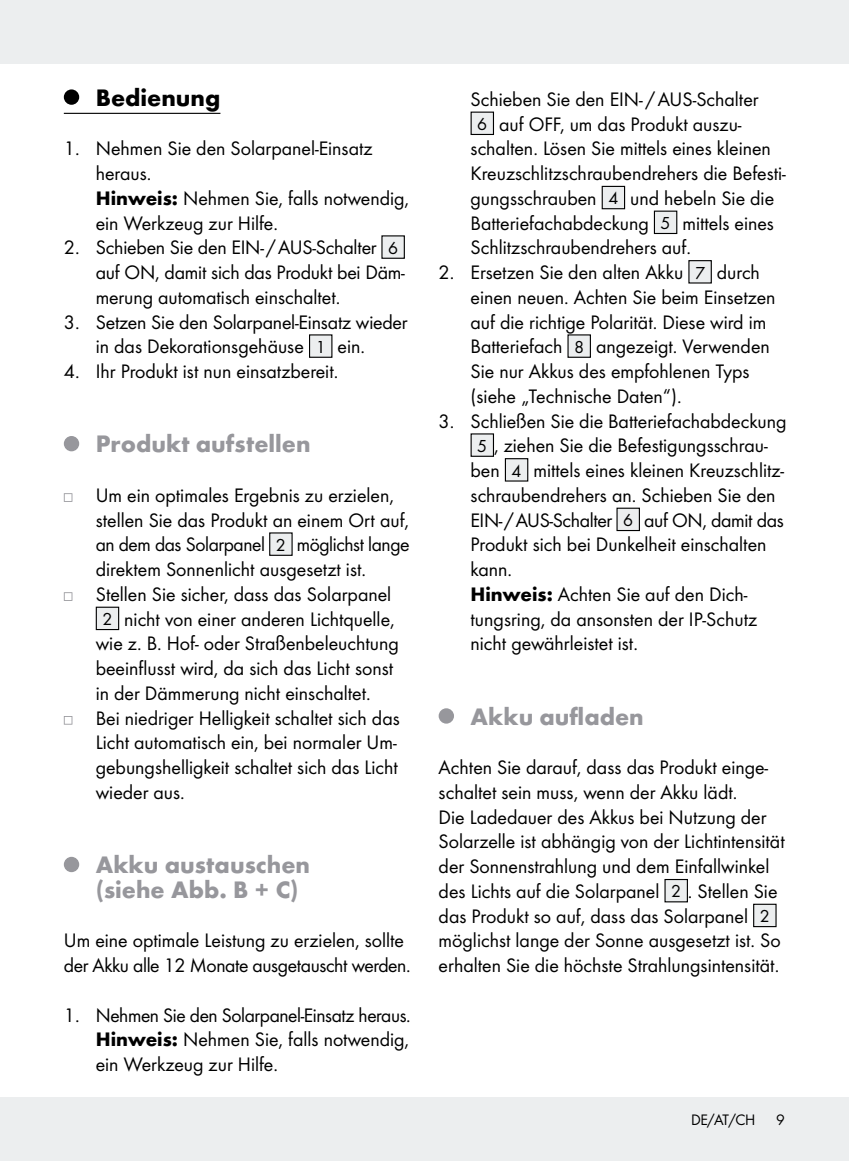
<style>
.page{position:relative;width:849px;height:1161px;background:#fff}
.page>*{position:absolute;margin:0;border:0;box-sizing:border-box;transform-origin:0 0}
.t1{font:700 24.75px/24.8px "Futura";color:#97979c}
.t2{font:700 24.75px "Futura";color:#000}
.t3{font:20.25px/24.8px "Futura Boo";color:#000}
.t4{font:20.25px "Futura Boo";letter-spacing:-.02em;color:#000}
.t5{font:15.75px "Futura Boo";color:#000}
.s1{font-family:"Futura";font-weight:700}
.s2{font-size:18px}
</style>
<div class="page">
<div style="left:0;top:0;width:848px;height:64px;background:#eceeef"></div>
<div style="left:0;top:1097px;width:848px;height:64px;background:#eceeef"></div>
<hr style="left:64px;top:113px;width:156px;height:1px;background:#000">
<div style="left:64px;top:89px;width:15px;height:16px;background:#000;border-radius:50%"></div>
<div style="left:382px;top:236px;width:22px;height:22px;background:#eceeef"></div>
<div style="left:381px;top:235px;width:24px;height:24px;border:1px solid #000"></div>
<div style="left:309px;top:335px;width:23px;height:22px;background:#eceeef"></div>
<div style="left:309px;top:334px;width:23px;height:24px;border:1px solid #000"></div>
<div style="left:64px;top:436px;width:15px;height:15px;background:#97979c;border-radius:50%"></div>
<svg style="left:64px;top:493px;width:8px;height:9px"></svg>
<div style="left:270px;top:533px;width:22px;height:22px;background:#eceeef"></div>
<div style="left:269px;top:532px;width:23px;height:24px;border:1px solid #000"></div>
<svg style="left:64px;top:592px;width:8px;height:9px"></svg>
<div style="left:96px;top:607px;width:23px;height:22px;background:#eceeef"></div>
<div style="left:96px;top:607px;width:23px;height:23px;border:1px solid #000"></div>
<svg style="left:64px;top:716px;width:8px;height:9px"></svg>
<div style="left:64px;top:857px;width:15px;height:15px;background:#97979c;border-radius:50%"></div>
<div style="left:471px;top:112px;width:22px;height:22px;background:#eceeef"></div>
<div style="left:470px;top:112px;width:24px;height:23px;border:1px solid #000"></div>
<div style="left:602px;top:186px;width:22px;height:23px;background:#eceeef"></div>
<div style="left:601px;top:186px;width:24px;height:23px;border:1px solid #000"></div>
<div style="left:654px;top:211px;width:22px;height:22px;background:#eceeef"></div>
<div style="left:653px;top:211px;width:24px;height:23px;border:1px solid #000"></div>
<div style="left:688px;top:261px;width:23px;height:22px;background:#eceeef"></div>
<div style="left:568px;top:335px;width:22px;height:22px;background:#eceeef"></div>
<div style="left:471px;top:434px;width:22px;height:22px;background:#eceeef"></div>
<div style="left:470px;top:433px;width:24px;height:24px;border:1px solid #000"></div>
<div style="left:505px;top:459px;width:22px;height:22px;background:#eceeef"></div>
<div style="left:504px;top:458px;width:24px;height:24px;border:1px solid #000"></div>
<div style="left:617px;top:508px;width:22px;height:22px;background:#eceeef"></div>
<div style="left:616px;top:508px;width:23px;height:23px;border:1px solid #000"></div>
<div style="left:438px;top:708px;width:16px;height:16px;background:#97979c;border-radius:50%"></div>
<div style="left:664px;top:879px;width:23px;height:23px;background:#eceeef"></div>
<div style="left:753px;top:904px;width:22px;height:22px;background:#eceeef"></div>
<div style="left:752px;top:904px;width:24px;height:23px;border:1px solid #000"></div>
<p class="t2" style="left:96px;top:82px;width:126px">Bedienung</p>
<p class="t3" style="left:96px;top:136px;width:315px;text-indent:-32px">1. Nehmen Sie den Solarpanel-Einsatz heraus.<br><span class="s1">Hinweis:</span> Nehmen Sie, falls notwendig, ein Werkzeug zur Hilfe.</p>
<p class="t3" style="left:96px;top:235px;width:310px;text-indent:-32px">2. Schieben Sie den EIN-/AUS-Schalter <span class="s2">6 </span>auf ON, damit sich das Produkt bei Däm&shy;merung automatisch einschaltet.</p>
<p class="t3" style="left:64px;top:309px;width:345px;text-align:center">3. Setzen Sie den Solarpanel-Einsatz wieder in das Dekorationsgehäuse <span class="s2">1</span> ein.</p>
<p class="t3" style="left:64px;top:359px;width:276px">4. Ihr Produkt ist nun einsatzbereit.</p>
<p class="t1" style="left:96px;top:431px;width:216px">Produkt aufstellen</p>
<p class="t3" style="left:96px;top:483px;width:299px">Um ein optimales Ergebnis zu erzielen,</p>
<p class="t3" style="left:96px;top:507px;width:315px">stellen Sie das Produkt an einem Ort auf,</p>
<p class="t4" style="left:96px;top:532px;width:315px">an dem das Solarpanel <span class="s2">2</span> möglichst lange</p>
<p class="t3" style="left:96px;top:557px;width:272px">direktem Sonnenlicht ausgesetzt ist.</p>
<p class="t3" style="left:96px;top:582px;width:297px">Stellen Sie sicher, dass das Solarpanel</p>
<p class="t3" style="left:102px;top:606px;width:293px"><span class="s2">2</span> nicht von einer anderen Lichtquelle,</p>
<p class="t3" style="left:96px;top:631px;width:304px">wie z. B. Hof- oder Straßenbeleuchtung</p>
<p class="t3" style="left:96px;top:656px;width:299px">beeinflusst wird, da sich das Licht sonst</p>
<p class="t3" style="left:96px;top:680px;width:276px">in der Dämmerung nicht einschaltet.</p>
<p class="t3" style="left:96px;top:705px;width:305px">Bei niedriger Helligkeit schaltet sich das</p>
<p class="t3" style="left:96px;top:730px;width:302px">Licht automatisch ein, bei normaler Um-</p>
<p class="t3" style="left:96px;top:755px;width:303px">gebungshelligkeit schaltet sich das Licht</p>
<p class="t3" style="left:96px;top:779px;width:91px">wieder aus.</p>
<p class="t1" style="left:96px;top:852px;width:216px">Akku austauschen (siehe Abb. B + C)</p>
<p class="t3" style="left:64px;top:928px;width:348px">Um eine optimale Leistung zu erzielen, sollte der Akku alle 12 Monate ausgetauscht werden.</p>
<p class="t3" style="left:96px;top:1002px;width:316px;text-align:justify;text-indent:-32px">1. Nehmen Sie den Solarpanel-Einsatz heraus.<br><span class="s1">Hinweis:</span> Nehmen Sie, falls notwendig, ein Werkzeug zur Hilfe.</p>
<p class="t3" style="left:470px;top:86px;width:289px">Schieben Sie den EIN- /AUS-Schalter</p>
<p class="t3" style="left:477px;top:111px;width:266px"><span class="s2">6</span> auf OFF, um das Produkt auszu-</p>
<p class="t3" style="left:470px;top:136px;width:302px">schalten. Lösen Sie mittels eines kleinen</p>
<p class="t3" style="left:470px;top:161px;width:317px">Kreuzschlitzschraubendrehers die Befesti-</p>
<p class="t3" style="left:470px;top:186px;width:305px">gungsschrauben <span class="s2">4</span> und hebeln Sie die</p>
<p class="t3" style="left:470px;top:210px;width:305px">Batteriefachabdeckung <span class="s2">5</span> mittels eines</p>
<p class="t3" style="left:470px;top:235px;width:222px">Schlitzschraubendrehers auf.</p>
<p class="t3" style="left:470px;top:260px;width:306px;text-indent:-32px">2. Ersetzen Sie den alten Akku <span class="s2">7</span> durch einen neuen. Achten Sie beim Einsetzen auf die richtige Polarität. Diese wird im Batteriefach <span class="s2">8</span> angezeigt. Verwenden Sie nur Akkus des empfohlenen Typs (siehe „Technische Daten“).</p>
<p class="t3" style="left:438px;top:408px;width:349px">3. Schließen Sie die Batteriefachabdeckung</p>
<p class="t3" style="left:477px;top:433px;width:292px"><span class="s2">5</span> , ziehen Sie die Befestigungsschrau-</p>
<p class="t3" style="left:470px;top:458px;width:315px">ben <span class="s2">4</span> mittels eines kleinen Kreuzschlitz-</p>
<p class="t3" style="left:470px;top:482px;width:306px">schraubendrehers an. Schieben Sie den</p>
<p class="t4" style="left:470px;top:508px;width:315px">EIN-/AUS-Schalter <span class="s2">6</span> auf ON, damit das</p>
<p class="t3" style="left:470px;top:532px;width:297px">Produkt sich bei Dunkelheit einschalten</p>
<p class="t3" style="left:470px;top:557px;width:43px">kann.</p>
<p class="t3" style="left:470px;top:581px;width:278px"><span class="s1">Hinweis:</span> Achten Sie auf den Dich-</p>
<p class="t3" style="left:470px;top:606px;width:288px">tungsring, da ansonsten der IP-Schutz</p>
<p class="t3" style="left:470px;top:631px;width:169px">nicht gewährleistet ist.</p>
<p class="t1" style="left:470px;top:703px;width:175px">Akku aufladen</p>
<p class="t3" style="left:438px;top:755px;width:347px">Achten Sie darauf, dass das Produkt einge&shy;schaltet sein muss, wenn der Akku lädt.<br>Die Ladedauer des Akkus bei Nutzung der Solarzelle ist abhängig von der Lichtintensität der Sonnenstrahlung und dem Einfallwinkel des Lichts auf die Solarpanel <span class="s2">2</span> . Stellen Sie das Produkt so auf, dass das Solarpanel <span class="s2">2 </span>möglichst lange der Sonne ausgesetzt ist. So erhalten Sie die höchste Strahlungsintensität.</p>
<p class="t5" style="left:691px;top:1111px;width:66px">DE/AT/CH</p>
<p class="t5" style="left:775px;top:1111px;width:10px">9</p>
</div>
